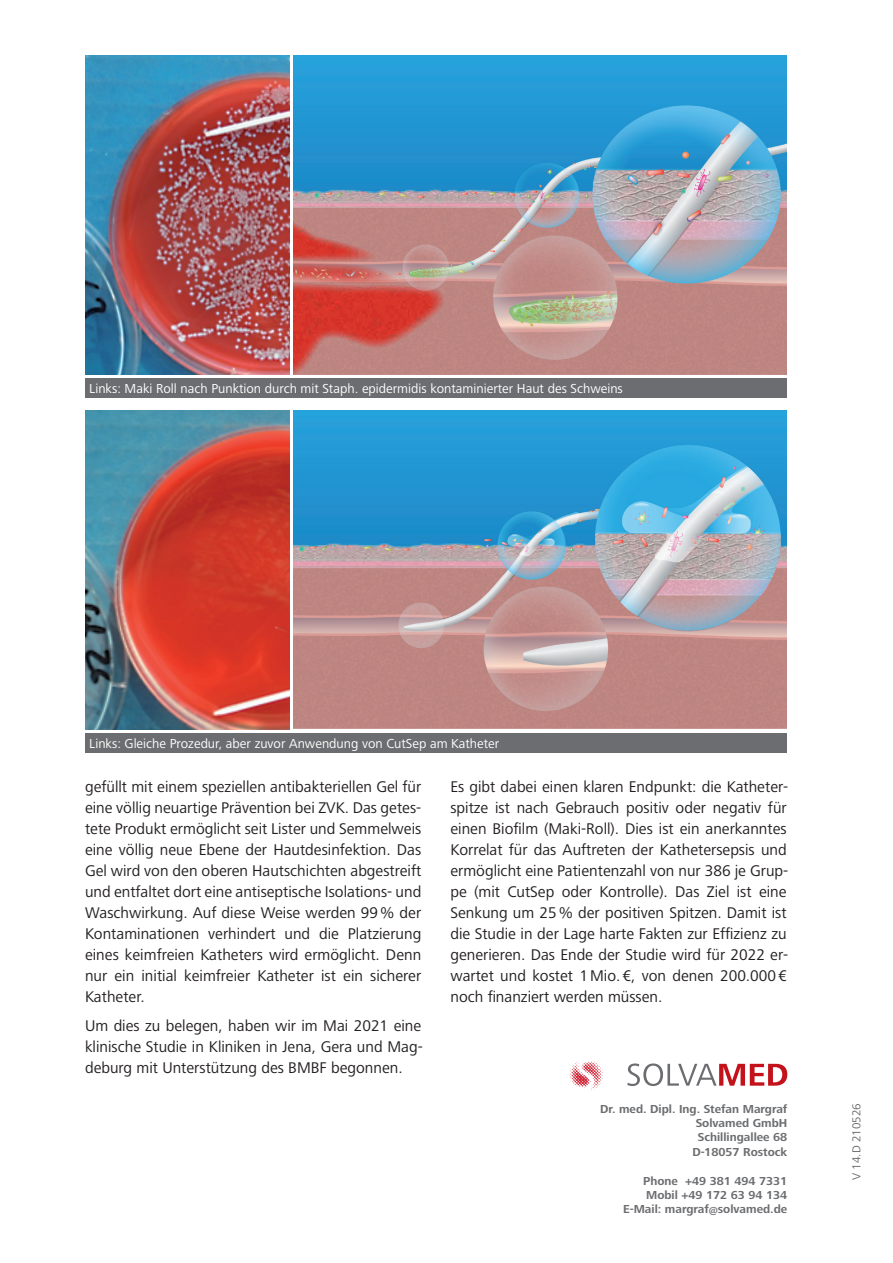
<style>
.page{position:relative;width:893px;height:1263px;background:#fff}
.page>*{position:absolute;margin:0;border:0;box-sizing:border-box;transform-origin:0 0}
.t1{font:16.05px/21px "Frutiger Next LT";color:#231f20;text-align:justify}
.t2{font:13.5px "Frutiger Next LT";color:#fff}
.t3{font:700 12px/14.4px "Frutiger Next LT";color:#6c6d70;text-align:right}
.t4{font:12px "Frutiger Next LT";color:#6c6d70}
</style>
<div class="page">
<div style="left:85px;top:378px;width:702px;height:20px;background:#6c6d70"></div>
<img style="left:85px;top:55px;width:204px;height:319px">
<img style="left:293px;top:55px;width:494px;height:319px">
<svg style="left:627px;top:1063px;width:160px;height:23px"></svg>
<svg style="left:569px;top:1061px;width:34px;height:30px"></svg>
<div style="left:85px;top:733px;width:702px;height:20px;background:#6c6d70"></div>
<img style="left:85px;top:410px;width:204px;height:319px">
<img style="left:293px;top:410px;width:494px;height:319px">
<p class="t2" style="left:89px;top:381px;width:535px">Links: Maki Roll nach Punktion durch mit Staph. epidermidis kontaminierter Haut des Schweins</p>
<p class="t2" style="left:89px;top:736px;width:412px">Links: Gleiche Prozedur, aber zuvor Anwendung von CutSep am Katheter</p>
<p class="t1" style="left:85px;top:776px;width:338px">gefüllt mit einem speziellen antibakteriellen Gel für eine völlig neuartige Prävention bei ZVK. Das getes&shy;tete Produkt ermöglicht seit Lister und Semmelweis eine völlig neue Ebene der Hautdesinfektion. Das Gel wird von den oberen Hautschichten abgestreift und entfaltet dort eine antiseptische Isolations- und Waschwirkung. Auf diese Weise werden 99% der Kontaminationen verhindert und die Platzierung eines keimfreien Katheters wird ermöglicht. Denn nur ein initial keimfreier Katheter ist ein sicherer Katheter.</p>
<p class="t1" style="left:85px;top:1015px;width:339px">Um dies zu belegen, haben wir im Mai 2021 eine klinische Studie in Kliniken in Jena, Gera und Mag&shy;deburg mit Unterstützung des BMBF begonnen.</p>
<p class="t1" style="left:450px;top:776px;width:339px">Es gibt dabei einen klaren Endpunkt: die Katheter&shy;spitze ist nach Gebrauch positiv oder negativ für einen Biofilm (Maki-Roll). Dies ist ein anerkanntes Korrelat für das Auftreten der Kathetersepsis und ermöglicht eine Patientenzahl von nur 386 je Grup&shy;pe (mit CutSep oder Kontrolle). Das Ziel ist eine Senkung um 25% der positiven Spitzen. Damit ist die Studie in der Lage harte Fakten zur Effizienz zu generieren. Das Ende der Studie wird für 2022 er&shy;wartet und kostet 1Mio.€, von denen 200.000€ noch finanziert werden müssen.</p>
<p class="t3" style="left:600px;top:1101px;width:189px">Dr. med. Dipl. Ing. Stefan Margraf<br>Solvamed GmbH<br>Schillingallee 68<br>D-18057 Rostock</p>
<p class="t3" style="left:623px;top:1173px;width:166px">Phone +49 381 494 7331<br>Mobil +49 172 63 94 134<br>E-Mail: margraf@solvamed.de</p>
<p class="t4" style="left:850px;top:1180px;width:78px;rotate:-90deg">V 14.D 210526</p>
</div>
